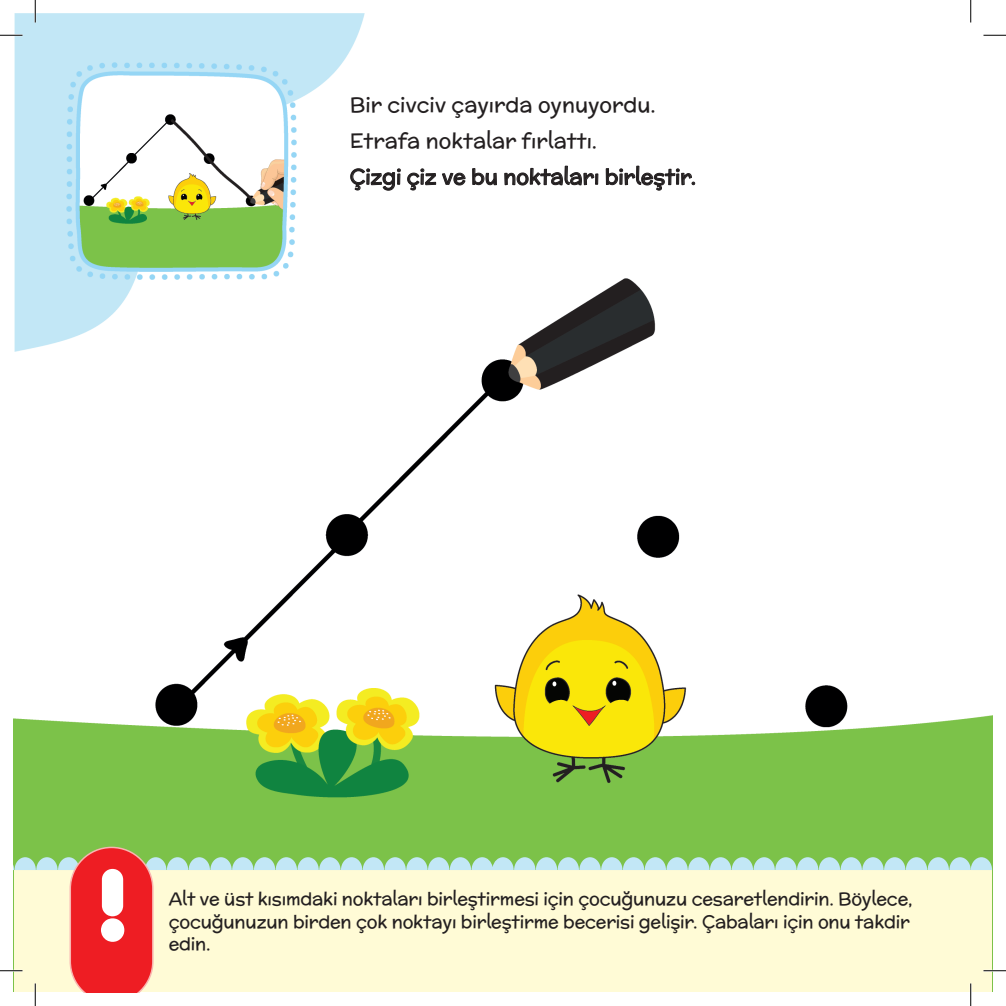
<style>
.page{position:relative;width:1006px;height:1006px;background:#fff}
.page>*{position:absolute;margin:0;border:0;box-sizing:border-box;transform-origin:0 0}
.t1{font:95.85px "Anja Eliane Nornal";color:#fff}
.t2{font:21px/36px "Mc Laren";color:#231f20}
.t3{font:18px/22.5px "Mc Laren";letter-spacing:-.01em;color:#231f20}
</style>
<div class="page">
<img style="left:14px;top:14px;width:978px;height:833px">
<hr style="left:0;top:34px;width:22px;height:2px;background:#fff">
<hr style="left:983px;top:34px;width:23px;height:2px;background:#fff">
<hr style="left:34px;top:0;width:2px;height:23px;background:#fff">
<hr style="left:970px;top:0;width:2px;height:23px;background:#fff">
<svg style="left:0;top:35px;width:22px;height:1px"></svg>
<svg style="left:983px;top:35px;width:23px;height:1px"></svg>
<svg style="left:35px;top:0;width:1px;height:23px"></svg>
<svg style="left:970px;top:0;width:1px;height:23px"></svg>
<svg style="left:0;top:847px;width:1006px;height:159px"></svg>
<p class="t2" style="left:350px;top:86px;width:348px">Bir civciv çayırda oynuyordu.<br>Etrafa noktalar fırlattı.<br>Çizgi çiz ve bu noktaları birleştir.</p>
<h1 class="t1" style="left:97px;top:858px;width:32px">!</h1>
<p class="t3" style="left:169px;top:887px;width:745px">Alt ve üst kısımdaki noktaları birleştirmesi için çocuğunuzu cesaretlendirin. Böylece, çocuğunuzun birden çok noktayı birleştirme becerisi gelişir. Çabaları için onu takdir edin.</p>
</div>
